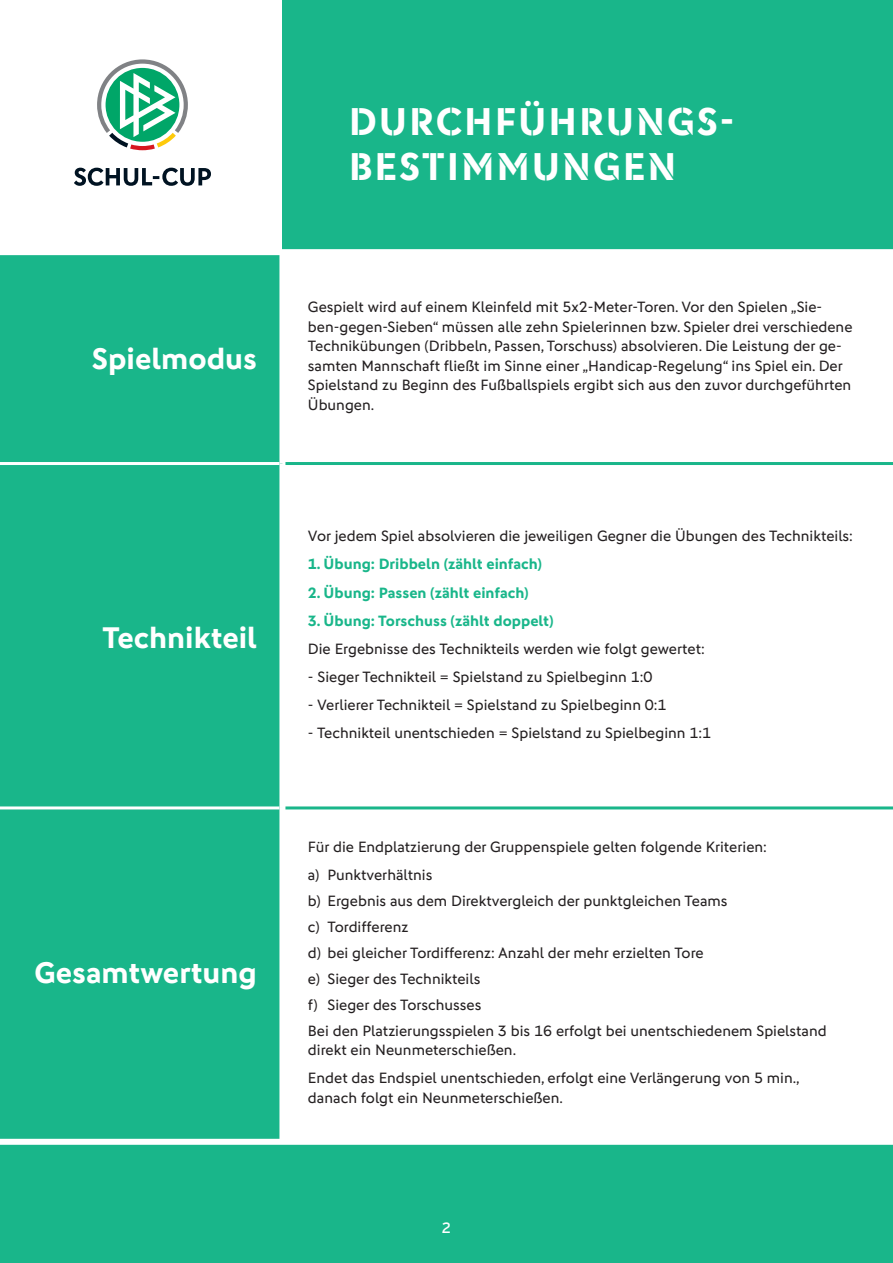
<style>
.page{position:relative;width:893px;height:1263px;background:#fff}
.page>*{position:absolute;margin:0;border:0;box-sizing:border-box;transform-origin:0 0}
.t1{font:39px/45px "DFB Stencil";letter-spacing:.05em;color:#fff}
.t2{font:700 30px "DFB Sans";color:#fff}
.t3{font:15px/19.5px "DFB Sans";color:#231f20}
.t4{font:700 15px "DFB Sans";color:#19b68a}
.t5{font:15px "Interstate";color:#fff}
</style>
<div class="page">
<div style="left:0;top:1142px;width:893px;height:121px;background:#19b68a"></div>
<div style="left:0;top:255px;width:279px;height:884px;background:#19b68a"></div>
<hr style="left:0;top:806px;width:279px;height:3px;background:#fff">
<hr style="left:285px;top:806px;width:608px;height:3px;background:#19b68a">
<hr style="left:0;top:462px;width:279px;height:3px;background:#fff">
<hr style="left:285px;top:462px;width:608px;height:3px;background:#19b68a">
<div style="left:283px;top:0;width:610px;height:251px;background:#19b68a"></div>
<div style="left:0;top:1139px;width:893px;height:6px;background:#fff"></div>
<div style="left:0;top:249px;width:893px;height:6px;background:#fff"></div>
<svg style="left:74px;top:168px;width:137px;height:18px"></svg>
<svg style="left:97px;top:59px;width:91px;height:91px"></svg>
<h2 class="t2" style="left:92px;top:341px;width:167px">Spielmodus</h2>
<h2 class="t2" style="left:102px;top:619px;width:156px">Technikteil</h2>
<h2 class="t2" style="left:34px;top:954px;width:224px">Gesamtwertung</h2>
<h1 class="t1" style="left:349px;top:98px;width:387px">DURCHFÜHRUNGS-<br>BESTIMMUNGEN</h1>
<p class="t3" style="left:308px;top:297px;width:546px">Gespielt wird auf einem Kleinfeld mit 5x2-Meter-Toren. Vor den Spielen „Sie&shy;ben-gegen-Sieben“ müssen alle zehn Spielerinnen bzw. Spieler drei verschiedene Technikübungen (Dribbeln, Passen, Torschuss) absolvieren. Die Leistung der ge&shy;samten Mannschaft fließt im Sinne einer „Handicap-Regelung“ ins Spiel ein. Der Spielstand zu Beginn des Fußballspiels ergibt sich aus den zuvor durchgeführten Übungen.</p>
<p class="t3" style="left:308px;top:526px;width:546px">Vor jedem Spiel absolvieren die jeweiligen Gegner die Übungen des Technikteils:</p>
<p class="t4" style="left:308px;top:555px;width:236px">1. Übung: Dribbeln (zählt einfach)</p>
<p class="t4" style="left:308px;top:583px;width:222px">2. Übung: Passen (zählt einfach)</p>
<p class="t4" style="left:308px;top:611px;width:247px">3. Übung: Torschuss (zählt doppelt)</p>
<p class="t3" style="left:308px;top:638px;width:398px">Die Ergebnisse des Technikteils werden wie folgt gewertet:</p>
<p class="t3" style="left:308px;top:666px;width:346px">- Sieger Technikteil = Spielstand zu Spielbeginn 1:0</p>
<p class="t3" style="left:308px;top:694px;width:360px">- Verlierer Technikteil = Spielstand zu Spielbeginn 0:1</p>
<p class="t3" style="left:308px;top:722px;width:405px">- Technikteil unentschieden = Spielstand zu Spielbeginn 1:1</p>
<p class="t3" style="left:308px;top:833px;width:460px;line-height:28px">Für die Endplatzierung der Gruppenspiele gelten folgende Kriterien: a) Punktverhältnis</p>
<p class="t3" style="left:308px;top:888px;width:520px;line-height:26px">b) Ergebnis aus dem Direktvergleich der punktgleichen Teams<br>c) Tordifferenz<br>d) bei gleicher Tordifferenz: Anzahl der mehr erzielten Tore<br>e) Sieger des Technikteils<br>f) Sieger des Torschusses<br>Bei den Platzierungsspielen 3 bis 16 erfolgt bei unentschiedenem Spielstand</p>
<p class="t3" style="left:308px;top:1036px;width:493px;line-height:28px">direkt ein Neunmeterschießen.<br>Endet das Endspiel unentschieden, erfolgt eine Verlängerung von 5 min.,</p>
<p class="t3" style="left:308px;top:1088px;width:256px">danach folgt ein Neunmeterschießen.</p>
<p class="t5" style="left:442px;top:1219px;width:11px">2</p>
</div>
